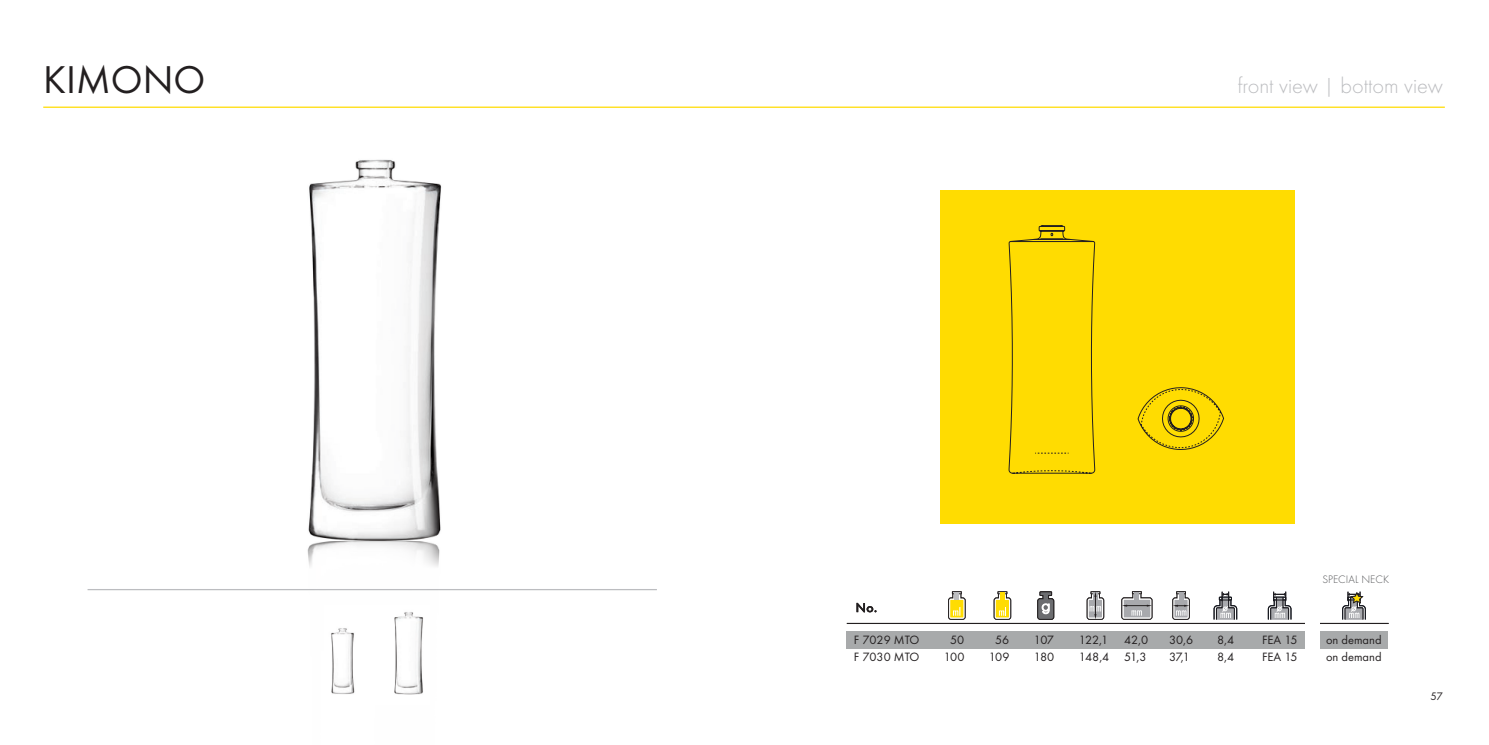
<style>
.page{position:relative;width:1489px;height:745px;background:#fff}
.page>*{position:absolute;margin:0;border:0;box-sizing:border-box;transform-origin:0 0}
.t1{font:40.12px "Futura TOT Boo";color:#231f20}
.t2{font:300 22.5px "Futura TOT";color:#bcbdc0}
.t3{font:12.5px "Futura TOT Boo";color:#231f20}
.t4{font:300 11.25px "Futura TOT";color:#57585a}
.t5{font:11.25px "Futura TOT Boo";color:#231f20}
</style>
<div class="page">
<div style="left:939px;top:190px;width:355px;height:333px;background:#ffdc01"></div>
<hr style="left:43px;top:106px;width:1401px;height:2px;background:#ffdc01">
<hr style="left:88px;top:588px;width:569px;height:2px;background:#bcbdc0">
<div style="left:846px;top:631px;width:541px;height:17px;background:#a8aaab"></div>
<svg style="left:1037px;top:591px;width:16px;height:28px"></svg>
<svg style="left:1086px;top:591px;width:17px;height:28px"></svg>
<svg style="left:1121px;top:591px;width:31px;height:28px"></svg>
<svg style="left:1172px;top:591px;width:17px;height:28px"></svg>
<svg style="left:993px;top:591px;width:17px;height:28px"></svg>
<svg style="left:948px;top:591px;width:17px;height:28px"></svg>
<svg style="left:1213px;top:591px;width:23px;height:28px"></svg>
<svg style="left:1267px;top:591px;width:24px;height:28px"></svg>
<svg style="left:856px;top:602px;width:20px;height:10px"></svg>
<hr style="left:846px;top:622px;width:542px;height:1px;background:#231f20">
<svg style="left:1342px;top:591px;width:23px;height:28px"></svg>
<div style="left:1306px;top:590px;width:13px;height:79px;background:#fff"></div>
<img style="left:272px;top:159px;width:202px;height:432px">
<img style="left:331px;top:612px;width:92px;height:83px">
<svg style="left:1008px;top:225px;width:86px;height:248px"></svg>
<svg style="left:1137px;top:387px;width:86px;height:62px"></svg>
<div style="left:1305px;top:582px;width:13px;height:79px;background:#fff"></div>
<h1 class="t1" style="left:43px;top:56px;width:164px">KIMONO</h1>
<h2 class="t2" style="left:1237px;top:73px;width:207px">front view | bottom view</h2>
<p class="t4" style="left:1322px;top:572px;width:68px">SPECIAL NECK</p>
<p class="t3" style="left:853px;top:631px;width:67px">F 7029 MTO</p>
<p class="t3" style="left:950px;top:631px;width:16px">50</p>
<p class="t3" style="left:995px;top:631px;width:16px">56</p>
<p class="t3" style="left:1033px;top:631px;width:21px">107</p>
<p class="t3" style="left:1078px;top:631px;width:31px">122,1</p>
<p class="t3" style="left:1123px;top:631px;width:26px">42,0</p>
<p class="t3" style="left:1168px;top:631px;width:26px">30,6</p>
<p class="t3" style="left:1217px;top:631px;width:19px">8,4</p>
<p class="t3" style="left:1262px;top:631px;width:37px">FEA 15</p>
<p class="t3" style="left:1325px;top:631px;width:57px">on demand</p>
<p class="t3" style="left:853px;top:649px;width:67px">F 7030 MTO</p>
<p class="t3" style="left:943px;top:649px;width:22px">100</p>
<p class="t3" style="left:988px;top:649px;width:22px">109</p>
<p class="t3" style="left:1033px;top:649px;width:22px">180</p>
<p class="t3" style="left:1078px;top:649px;width:69px">148,4 51,3</p>
<p class="t3" style="left:1168px;top:649px;width:22px">37,1</p>
<p class="t3" style="left:1217px;top:649px;width:19px">8,4</p>
<p class="t3" style="left:1262px;top:649px;width:37px">FEA 15</p>
<p class="t3" style="left:1325px;top:649px;width:57px">on demand</p>
<p class="t5" style="left:1430px;top:688px;width:14px">57</p>
</div>
